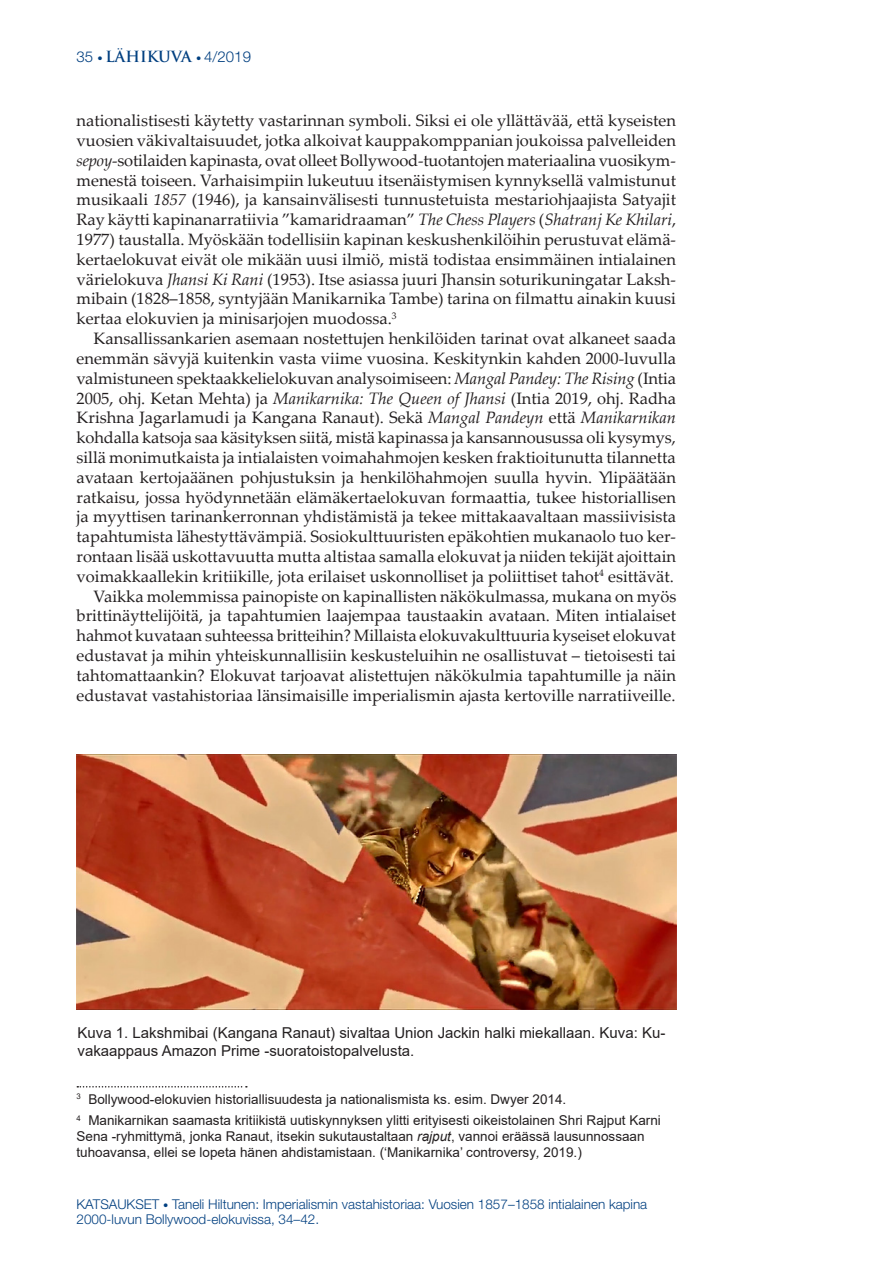
<style>
.page{position:relative;width:893px;height:1263px;background:#fff}
.page>*{position:absolute;margin:0;border:0;box-sizing:border-box;transform-origin:0 0}
.KATSAUS_jne_leipis{font:16.5px/19.8px "Palatino Linotype";color:#231f20;text-align:justify}
.Kuvateksti{font:15px/18px "Arial";color:#231f20}
.t1{font:300 15px "Helvetica Neue";color:#003f80}
.KATSAUS_alaviitteet{font:13.5px/16.2px "Arial";color:#231f20}
.t2{font:300 13.5px/15px "Helvetica Neue";color:#003f80}
.s1{font-size:10.5px}
.s2{font-family:"Trajan Pro";font-weight:700}
.s3{font-style:italic}
</style>
<div class="page">
<svg style="left:77px;top:1086px;width:170px;height:1px"></svg>
<img style="left:77px;top:755px;width:599px;height:255px">
<p class="t1" style="left:77px;top:47px;width:176px">35 <span class="s1">•</span> <span class="s2">LÄHIKUVA</span> <span class="s1">•</span> 4/2019</p>
<p class="KATSAUS_jne_leipis" style="left:77px;top:110px;width:601px">nationalistisesti käytetty vastarinnan symboli. Siksi ei ole yllättävää, että kyseisten vuosien väkivaltaisuudet, jotka alkoivat kauppakomppanian joukoissa palvelleiden <span class="s3">sepoy</span>-sotilaiden kapinasta, ovat olleet Bollywood-tuotantojen materiaalina vuosikym&shy;menestä toiseen. Varhaisimpiin lukeutuu itsenäistymisen kynnyksellä valmistunut musikaali <span class="s3">1857</span> (1946), ja kansainvälisesti tunnustetuista mestariohjaajista Satyajit Ray käytti kapinanarratiivia ”kamaridraaman” <span class="s3">The Chess Players</span> (<span class="s3">Shatranj Ke Khilari</span>, 1977) taustalla. Myöskään todellisiin kapinan keskushenkilöihin perustuvat elämä&shy;kertaelokuvat eivät ole mikään uusi ilmiö, mistä todistaa ensimmäinen intialainen värielokuva <span class="s3">Jhansi Ki Rani</span> (1953). Itse asiassa juuri Jhansin soturikuningatar Laksh&shy;mibain (1828–1858, syntyjään Manikarnika Tambe) tarina on filmattu ainakin kuusi kertaa elokuvien ja minisarjojen muodossa.<sup>3</sup></p>
<p class="KATSAUS_jne_leipis" style="left:77px;top:328px;width:601px;text-indent:17px">Kansallissankarien asemaan nostettujen henkilöiden tarinat ovat alkaneet saada enemmän sävyjä kuitenkin vasta viime vuosina. Keskitynkin kahden 2000-luvulla valmistuneen spektaakkelielokuvan analysoimiseen: <span class="s3">Mangal Pandey: The Rising</span> (Intia 2005, ohj. Ketan Mehta) ja <span class="s3">Manikarnika: The Queen of Jhansi</span> (Intia 2019, ohj. Radha Krishna Jagarlamudi ja Kangana Ranaut). Sekä <span class="s3">Mangal Pandeyn</span> että <span class="s3">Manikarnikan </span>kohdalla katsoja saa käsityksen siitä, mistä kapinassa ja kansannousussa oli kysymys, sillä monimutkaista ja intialaisten voimahahmojen kesken fraktioitunutta tilannetta avataan kertojaäänen pohjustuksin ja henkilöhahmojen suulla hyvin. Ylipäätään ratkaisu, jossa hyödynnetään elämäkertaelokuvan formaattia, tukee historiallisen ja myyttisen tarinankerronnan yhdistämistä ja tekee mittakaavaltaan massiivisista tapahtumista lähestyttävämpiä. Sosiokulttuuristen epäkohtien mukanaolo tuo ker&shy;rontaan lisää uskottavuutta mutta altistaa samalla elokuvat ja niiden tekijät ajoittain voimakkaallekin kritiikille, jota erilaiset uskonnolliset ja poliittiset tahot<sup>4</sup> esittävät.</p>
<p class="KATSAUS_jne_leipis" style="left:77px;top:585px;width:601px;text-indent:17px">Vaikka molemmissa painopiste on kapinallisten näkökulmassa, mukana on myös brittinäyttelijöitä, ja tapahtumien laajempaa taustaakin avataan. Miten intialaiset hahmot kuvataan suhteessa britteihin? Millaista elokuvakulttuuria kyseiset elokuvat edustavat ja mihin yhteiskunnallisiin keskusteluihin ne osallistuvat – tietoisesti tai tahtomattaankin? Elokuvat tarjoavat alistettujen näkökulmia tapahtumille ja näin edustavat vastahistoriaa länsimaisille imperialismin ajasta kertoville narratiiveille.</p>
<p class="Kuvateksti" style="left:78px;top:1024px;width:589px">Kuva 1. Lakshmibai (Kangana Ranaut) sivaltaa Union Jackin halki miekallaan. Kuva: Ku&shy;vakaappaus Amazon Prime -suoratoistopalvelusta.</p>
<p class="KATSAUS_alaviitteet" style="left:77px;top:1091px;width:491px"><sup>3</sup> Bollywood-elokuvien historiallisuudesta ja nationalismista ks. esim. Dwyer 2014.</p>
<p class="KATSAUS_alaviitteet" style="left:77px;top:1112px;width:586px"><sup>4</sup> Manikarnikan saamasta kritiikistä uutiskynnyksen ylitti erityisesti oikeistolainen Shri Rajput Karni<br>Sena -ryhmittymä, jonka Ranaut, itsekin sukutaustaltaan <span class="s3">rajput</span>, vannoi eräässä lausunnossaan tuhoavansa, ellei se lopeta hänen ahdistamistaan. (‘Manikarnika’ controversy<span class="s3">,</span> 2019.)</p>
<p class="t2" style="left:77px;top:1196px;width:572px">KATSAUKSET <span class="s1">•</span> Taneli Hiltunen: Imperialismin vastahistoriaa: Vuosien 1857–1858 intialainen kapina<br>2000-luvun Bollywood-elokuvissa, 34–42.</p>
</div>
